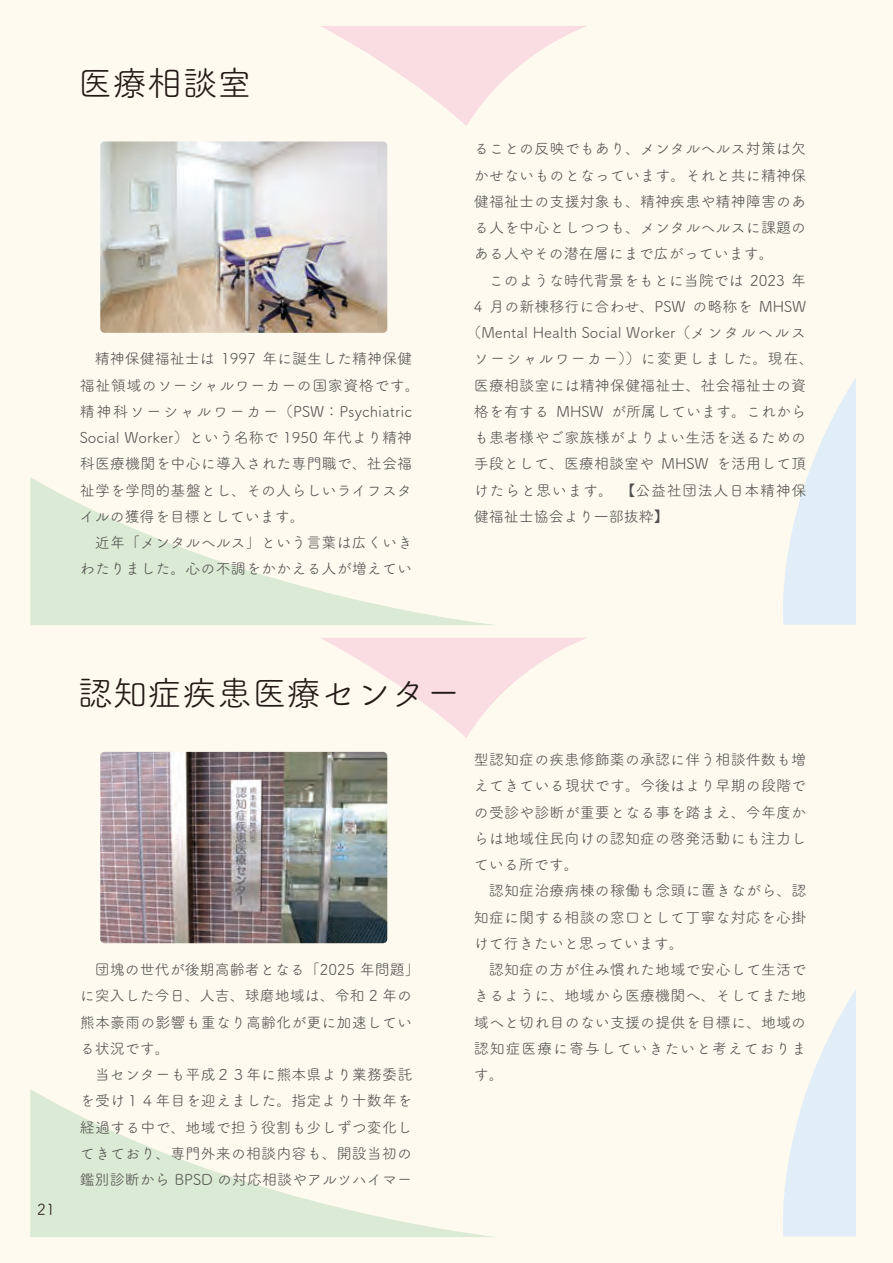
<style>
.page{position:relative;width:893px;height:1263px;background:#fffaef}
.page>*{position:absolute;margin:0;border:0;box-sizing:border-box;transform-origin:0 0}
.t1{font:34.8px "Tsuku A Rd Gothic Std R";color:#231916}
.t2{font:15.3px "Tsuku A Rd Gothic Std R";color:#231916}
.t3{font:15px/26.2px "Tsuku A Rd Gothic Std R";letter-spacing:.01em;color:#515050}
.t4{font:15px "Tsuku A Rd Gothic Std R";letter-spacing:.075em;color:#515050}
.t5{font:15px "Tsuku A Rd Gothic Std R";letter-spacing:.04em;color:#515050}
</style>
<div class="page">
<svg style="left:321px;top:26px;width:265px;height:100px"></svg>
<svg style="left:783px;top:378px;width:73px;height:246px"></svg>
<svg style="left:30px;top:477px;width:464px;height:148px"></svg>
<svg style="left:321px;top:638px;width:265px;height:100px"></svg>
<svg style="left:783px;top:990px;width:73px;height:246px"></svg>
<svg style="left:30px;top:1089px;width:464px;height:148px"></svg>
<img style="left:100px;top:752px;width:287px;height:191px">
<img style="left:100px;top:141px;width:287px;height:192px">
<h1 class="t1" style="left:78px;top:56px;width:176px">医療相談室</h1>
<p class="t3" style="left:80px;top:345px;width:341px">　精神保健福祉士は 1997 年に誕生した精神保健福祉領域のソーシャルワーカーの国家資格です。精神科ソーシャルワーカー（PSW：Psychiatric<br>Social Worker）という名称で 1950 年代より精神科医療機関を中心に導入された専門職で、社会福祉学を学問的基盤とし、その人らしいライフスタイルの獲得を目標としています。<br>　近年「メンタルヘルス」という言葉は広くいきわたりました。心の不調をかかえる人が増えてい</p>
<p class="t3" style="left:474px;top:135px;width:334px">ることの反映でもあり、メンタルヘルス対策は欠</p>
<p class="t3" style="left:474px;top:161px;width:334px">かせないものとなっています。それと共に精神保</p>
<p class="t3" style="left:474px;top:187px;width:334px">健福祉士の支援対象も、精神疾患や精神障害のあ</p>
<p class="t3" style="left:474px;top:213px;width:334px">る人を中心としつつも、メンタルヘルスに課題の</p>
<p class="t3" style="left:474px;top:240px;width:302px">ある人やその潜在層にまで広がっています。</p>
<p class="t3" style="left:474px;top:266px;width:334px">　このような時代背景をもとに当院では 2023 年</p>
<p class="t3" style="left:474px;top:292px;width:334px">4 月の新棟移行に合わせ、PSW の略称を MHSW</p>
<p class="t3" style="left:466px;top:318px;width:341px">（Mental Health Social Worker（メンタルヘルス</p>
<p class="t4" style="left:474px;top:347px;width:341px">ソーシャルワーカー））に変更しました。現在、</p>
<p class="t3" style="left:474px;top:371px;width:334px">医療相談室には精神保健福祉士、社会福祉士の資</p>
<p class="t3" style="left:474px;top:397px;width:334px">格を有する MHSW が所属しています。これから</p>
<p class="t3" style="left:474px;top:423px;width:334px">も患者様やご家族様がよりよい生活を送るための</p>
<p class="t3" style="left:474px;top:450px;width:334px">手段として、医療相談室や MHSW を活用して頂</p>
<p class="t5" style="left:474px;top:479px;width:334px">けたらと思います。　【公益社団法人日本精神保</p>
<p class="t3" style="left:474px;top:502px;width:196px">健福祉士協会より一部抜粋】</p>
<p class="t2" style="left:37px;top:1198px;width:19px">21</p>
<h1 class="t1" style="left:78px;top:667px;width:385px">認知症疾患医療センター</h1>
<p class="t3" style="left:80px;top:955px;width:341px">　団塊の世代が後期高齢者となる「2025 年問題」に突入した今日、人吉、球磨地域は、令和 2 年の熊本豪雨の影響も重なり高齢化が更に加速している状況です。<br>　当センターも平成２３年に熊本県より業務委託を受け１４年目を迎えました。指定より十数年を経過する中で、地域で担う役割も少しずつ変化してきており、専門外来の相談内容も、開設当初の鑑別診断から BPSD の対応相談やアルツハイマー</p>
<p class="t3" style="left:474px;top:745px;width:334px">型認知症の疾患修飾薬の承認に伴う相談件数も増えてきている現状です。今後はより早期の段階での受診や診断が重要となる事を踏まえ、今年度からは地域住民向けの認知症の啓発活動にも注力している所です。<br>　認知症治療病棟の稼働も念頭に置きながら、認知症に関する相談の窓口として丁寧な対応を心掛けて行きたいと思っています。<br>　認知症の方が住み慣れた地域で安心して生活できるように、地域から医療機関へ、そしてまた地域へと切れ目のない支援の提供を目標に、地域の認知症医療に寄与していきたいと考えております。</p>
</div>
